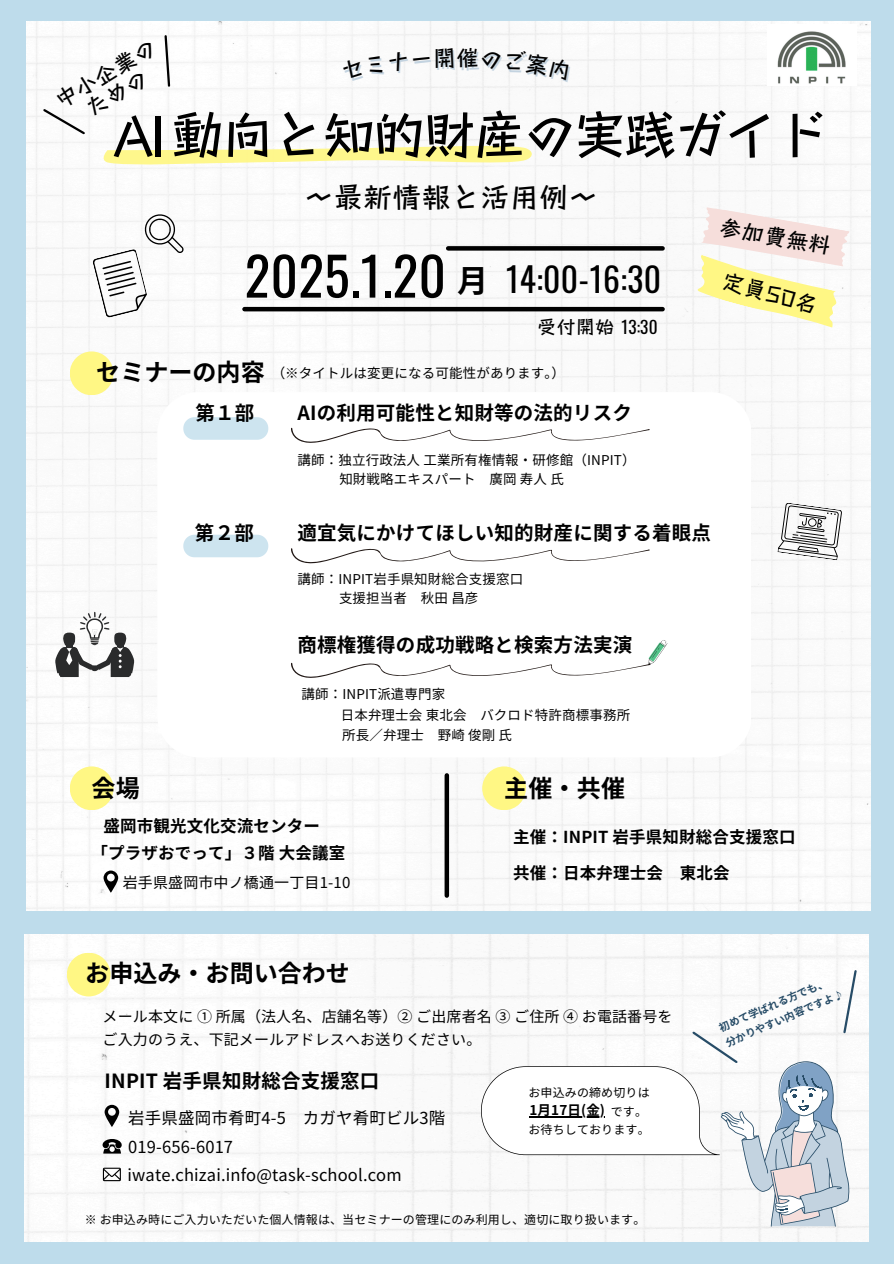
<style>
.page{position:relative;width:894px;height:1264px;background:#fff}
.page>*{position:absolute;margin:0;border:0;box-sizing:border-box;transform-origin:0 0}
.t1{font:53.7px "Canva Stick Std B";letter-spacing:-.065em;color:#000}
.t2{font:52.95px "Oswald";letter-spacing:.01em;color:#000}
.t3{font:33.45px "Oswald";letter-spacing:.01em;color:#000}
.t4{font:700 31.05px "Noto Sans CJ Ksc";color:#000}
.t5{font:29.4px "Canva Stick Std B";color:#000}
.t6{font:700 24px "Noto Sans JP";color:#000}
.t7{font:700 24px "Noto Sans CJ Ksc";color:#000}
.t8{font:22.5px/22.5px "Canva Stick Std B";color:#000;text-align:center}
.t9{font:700 19.5px "Noto Sans JP";letter-spacing:.01em;color:#000}
.t10{font:700 19.5px "Noto Sans CJ Ksc";color:#000}
.t11{font:19.35px "Canva Stick Std B";color:#000}
.t12{font:17.25px "Oswald";color:#000}
.t13{font:16.5px "Noto Sans JP";letter-spacing:.01em;color:#000}
.t14{font:700 16.5px "Noto Sans JP";letter-spacing:.01em;color:#000}
.t15{font:15px/23.7px "Noto Sans JP";letter-spacing:.01em;color:#000}
.t16{font:13.5px "Noto Sans JP";letter-spacing:.01em;color:#000}
.t17{font:700 13.5px "Noto Sans JP";color:#000}
.t18{font:12px "Noto Sans JP";letter-spacing:.01em;color:#000}
.t19{font:700 10.5px/16.6px "Noto Sans JP";color:#274c67}
.s1{font-size:55.2px}
</style>
<div class="page">
<div style="left:0;top:0;width:893px;height:1263px;background:#bedceb"></div>
<div style="left:26px;top:22px;width:844px;height:889px;background:#fafafa"></div>
<hr style="left:244px;top:307px;width:418px;height:4px;background:#000">
<div style="left:448px;top:246px;width:214px;height:5px;background:#000"></div>
<svg style="left:777px;top:502px;width:66px;height:58px;background:#c9c9c9"></svg>
<svg style="left:92px;top:213px;width:92px;height:105px;background:#e6e6e6"></svg>
<div style="left:157px;top:392px;width:594px;height:365px;background:#fff"></div>
<svg style="left:183px;top:417px;width:85px;height:22px"></svg>
<div style="left:70px;top:351px;width:43px;height:44px;background:#fff784;border-radius:50%"></div>
<svg style="left:183px;top:534px;width:85px;height:23px"></svg>
<div style="left:24px;top:934px;width:844px;height:307px;background:#fbfbfb"></div>
<div style="left:67px;top:952px;width:44px;height:44px;background:#fff784;border-radius:50%"></div>
<div style="left:444px;top:775px;width:5px;height:120px;background:#000"></div>
<div style="left:70px;top:766px;width:43px;height:44px;background:#fff784;border-radius:50%"></div>
<div style="left:482px;top:766px;width:44px;height:44px;background:#fff784;border-radius:50%"></div>
<img style="left:767px;top:25px;width:88px;height:60px">
<svg style="left:103px;top:146px;width:428px;height:18px;background:#fdf7a7"></svg>
<svg style="left:103px;top:870px;width:15px;height:22px"></svg>
<svg style="left:105px;top:1104px;width:14px;height:22px"></svg>
<svg style="left:102px;top:1138px;width:20px;height:15px"></svg>
<svg style="left:103px;top:1167px;width:18px;height:14px"></svg>
<svg style="left:41px;top:107px;width:46px;height:29px"></svg>
<svg style="left:163px;top:34px;width:8px;height:54px"></svg>
<svg style="left:55px;top:611px;width:79px;height:66px;background:#afb0b0"></svg>
<div style="left:289px;top:384px;width:360px;height:101px;background:#fff"></div>
<div style="left:289px;top:504px;width:360px;height:102px;background:#fff"></div>
<div style="left:289px;top:619px;width:383px;height:101px;background:#fff"></div>
<svg style="left:691px;top:207px;width:158px;height:123px;background:#f9f1d4"></svg>
<svg style="left:481px;top:968px;width:376px;height:258px;background:#f1f2f4"></svg>
<svg style="left:343px;top:58px;width:41px;height:24px"></svg>
<svg style="left:390px;top:53px;width:41px;height:21px"></svg>
<svg style="left:437px;top:50px;width:134px;height:32px;background:#f8f8f8"></svg>
<p class="t8" style="left:51px;top:92px;width:114px;rotate:-30deg">中小企業のための</p>
<h6 class="t1" style="left:113px;top:107px;width:716px"><span class="s1">AI</span> 動向と知的財産の実践ガイド</h6>
<p class="t5" style="left:304px;top:183px;width:289px">～最新情報と活用例～</p>
<p class="t2" style="left:244px;top:234px;width:203px">2025.1.20</p>
<h3 class="t4" style="left:457px;top:256px;width:27px">月</h3>
<h5 class="t3" style="left:506px;top:253px;width:156px">14:00-16:30</h5>
<p class="t11" style="left:537px;top:317px;width:79px">受付開始</p>
<p class="t12" style="left:621px;top:313px;width:38px">13:30</p>
<p class="t6" style="left:96px;top:353px;width:170px">セミナーの内容</p>
<p class="t16" style="left:271px;top:362px;width:295px">（※タイトルは変更になる可能性があります。）</p>
<p class="t10" style="left:195px;top:398px;width:59px">第１部</p>
<p class="t9" style="left:297px;top:398px;width:336px">AIの利用可能性と知財等の法的リスク</p>
<h2 class="t16" style="left:297px;top:449px;width:339px">講師：独立行政法人工業所有権情報・研修館（INPIT）</h2>
<p class="t16" style="left:339px;top:468px;width:225px">知財戦略エキスパート 廣岡寿人氏</p>
<h6 class="t8" style="left:721px;top:215px;width:114px;rotate:10deg">参加費無料</h6>
<p class="t8" style="left:725px;top:269px;width:100px;rotate:15deg">定員50名</p>
<p class="t10" style="left:195px;top:517px;width:59px">第２部</p>
<p class="t9" style="left:297px;top:517px;width:415px">適宜気にかけてほしい知的財産に関する着眼点</p>
<h6 class="t16" style="left:297px;top:568px;width:224px">講師：INPIT岩手県知財総合支援窓口</h6>
<h6 class="t16" style="left:339px;top:587px;width:141px">支援担当者 秋田昌彦</h6>
<p class="t9" style="left:297px;top:629px;width:336px">商標権獲得の成功戦略と検索方法実演</p>
<p class="t16" style="left:301px;top:683px;width:145px">講師：INPIT派遣専門家</p>
<p class="t16" style="left:340px;top:704px;width:291px">日本弁理士会東北会 バクロド特許商標事務所</p>
<p class="t16" style="left:342px;top:724px;width:170px">所長／弁理士 野崎俊剛氏</p>
<p class="t7" style="left:92px;top:769px;width:50px">会場</p>
<p class="t14" style="left:103px;top:812px;width:218px">盛岡市観光文化交流センター</p>
<p class="t14" style="left:92px;top:840px;width:255px">「プラザおでって」３階大会議室</p>
<p class="t15" style="left:123px;top:869px;width:229px">岩手県盛岡市中ノ橋通一丁目 1-10</p>
<p class="t7" style="left:504px;top:769px;width:121px">主催・共催</p>
<p class="t14" style="left:513px;top:823px;width:280px">主催：INPIT 岩手県知財総合支援窓口</p>
<p class="t14" style="left:513px;top:859px;width:218px">共催：日本弁理士会 東北会</p>
<h1 class="t6" style="left:85px;top:954px;width:266px">お申込み・お問い合わせ</h1>
<p class="t15" style="left:102px;top:1003px;width:571px">メール本文に ① 所属（法人名、店舗名等）② ご出席者名 ③ ご住所 ④ お電話番号をご入力のうえ、下記メールアドレスへお送りください。</p>
<p class="t9" style="left:105px;top:1065px;width:272px">INPIT 岩手県知財総合支援窓口</p>
<p class="t13" style="left:128px;top:1105px;width:318px">岩手県盛岡市肴町4-5 カガヤ肴町ビル3階</p>
<p class="t13" style="left:128px;top:1133px;width:106px">019-656-6017</p>
<p class="t13" style="left:127px;top:1161px;width:276px">iwate.chizai.info@task-school.com</p>
<p class="t18" style="left:528px;top:1082px;width:123px">お申込みの締め切りは</p>
<p class="t17" style="left:529px;top:1099px;width:77px">1月 17日 (金)</p>
<p class="t18" style="left:610px;top:1102px;width:38px">です。</p>
<p class="t18" style="left:528px;top:1120px;width:123px">お待ちしております。</p>
<p class="t18" style="left:85px;top:1210px;width:562px">※ お申込み時にご入力いただいた個人情報は、当セミナーの管理にのみ利用し、適切に取り扱います。</p>
<p class="t19" style="left:716px;top:1019px;width:129px;rotate:-23deg">初めて学ばれる方でも、分かりやすい内容ですよ♪</p>
</div>
